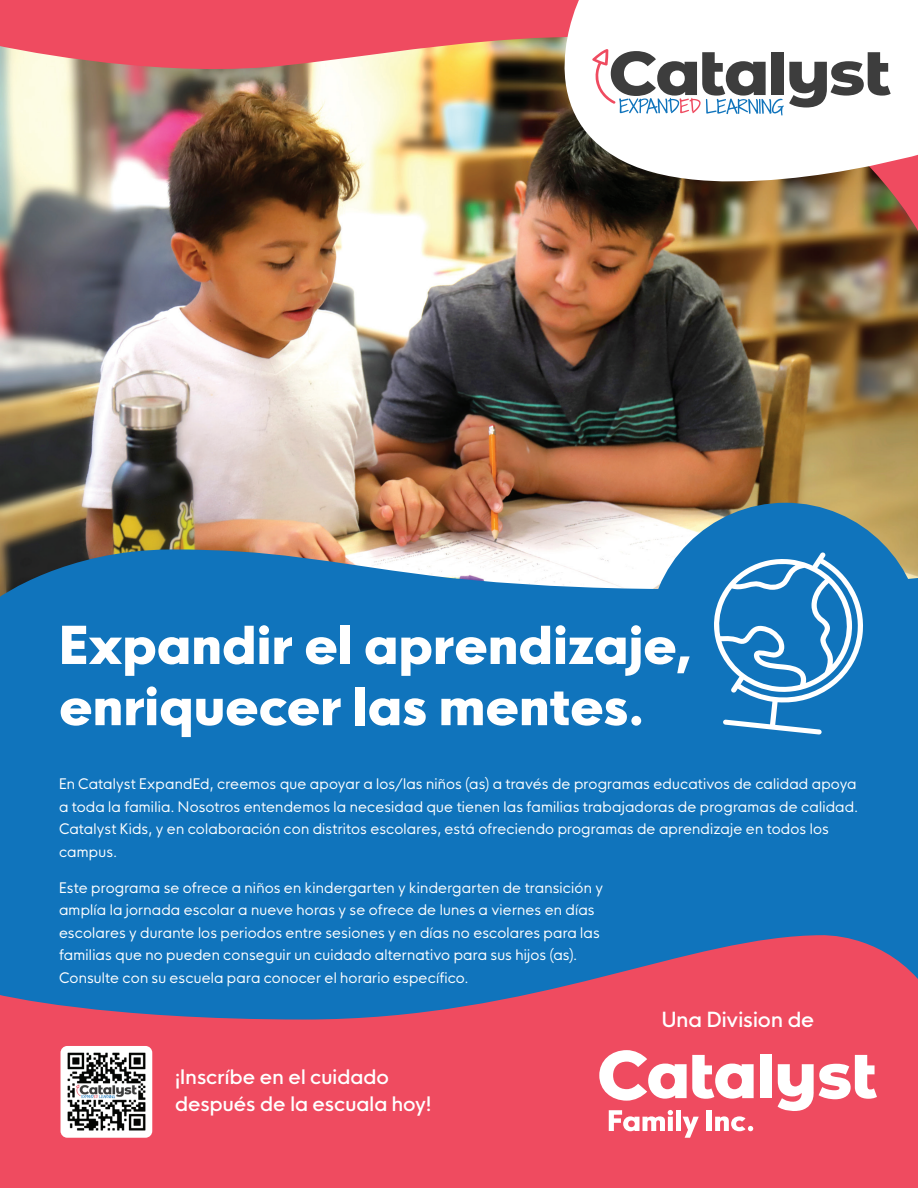
<style>
.page{position:relative;width:918px;height:1188px;background:#fff}
.page>*{position:absolute;margin:0;border:0;box-sizing:border-box;transform-origin:0 0}
.t1{font:800 51px/61.2px "HK Nova";letter-spacing:-.005em;color:#fff}
.t2{font:500 20.4px "HK Nova";color:#fff}
.t3{font:500 19.5px/27px "HK Nova";letter-spacing:.005em;color:#fff}
.t4{font:14.25px/22.5px "HK Nova";letter-spacing:.01em;color:#fff}
</style>
<div class="page">
<img style="left:0;top:231px;width:918px;height:318px">
<svg style="left:648px;top:503px;width:270px;height:46px;background:#6791a1"></svg>
<img style="left:0;top:0;width:918px;height:231px">
<div style="left:0;top:549px;width:918px;height:384px;background:#1074bc"></div>
<svg style="left:526px;top:0;width:392px;height:210px"></svg>
<svg style="left:0;top:933px;width:918px;height:255px;background:#b85576"></svg>
<svg style="left:714px;top:552px;width:150px;height:183px"></svg>
<svg style="left:592px;top:49px;width:299px;height:67px"></svg>
<img style="left:61px;top:1046px;width:91px;height:92px">
<svg style="left:599px;top:1050px;width:155px;height:51px"></svg>
<div style="left:760px;top:1054px;width:12px;height:44px;background:#fff"></div>
<svg style="left:778px;top:1055px;width:99px;height:56px"></svg>
<svg style="left:609px;top:1110px;width:64px;height:21px"></svg>
<div style="left:676px;top:1110px;width:5px;height:21px;background:#fff"></div>
<svg style="left:683px;top:1117px;width:16px;height:21px"></svg>
<div style="left:707px;top:1110px;width:5px;height:21px;background:#fff"></div>
<svg style="left:715px;top:1116px;width:38px;height:15px"></svg>
<h1 class="t1" style="left:59px;top:609px;width:634px">Expandir el aprendizaje, enriquecer las mentes.</h1>
<p class="t4" style="left:59px;top:771px;width:801px">En Catalyst ExpandEd, creemos que apoyar a los/las niños (as) a través de programas educativos de calidad apoya a toda la familia. Nosotros entendemos la necesidad que tienen las familias trabajadoras de programas de calidad.<br>Catalyst Kids, y en colaboración con distritos escolares, está ofreciendo programas de aprendizaje en todos los campus.</p>
<p class="t4" style="left:59px;top:875px;width:546px">Este programa se ofrece a niños en kindergarten y kindergarten de transición y amplía la jornada escolar a nueve horas y se ofrece de lunes a viernes en días escolares y durante los periodos entre sesiones y en días no escolares para las familias que no pueden conseguir un cuidado alternativo para sus hijos (as).<br>Consulte con su escuela para conocer el horario específico.</p>
<h3 class="t3" style="left:175px;top:1061px;width:258px">¡Inscríbe en el cuidado después de la escuala hoy!</h3>
<h2 class="t2" style="left:662px;top:1002px;width:154px">Una Division de</h2>
</div>
